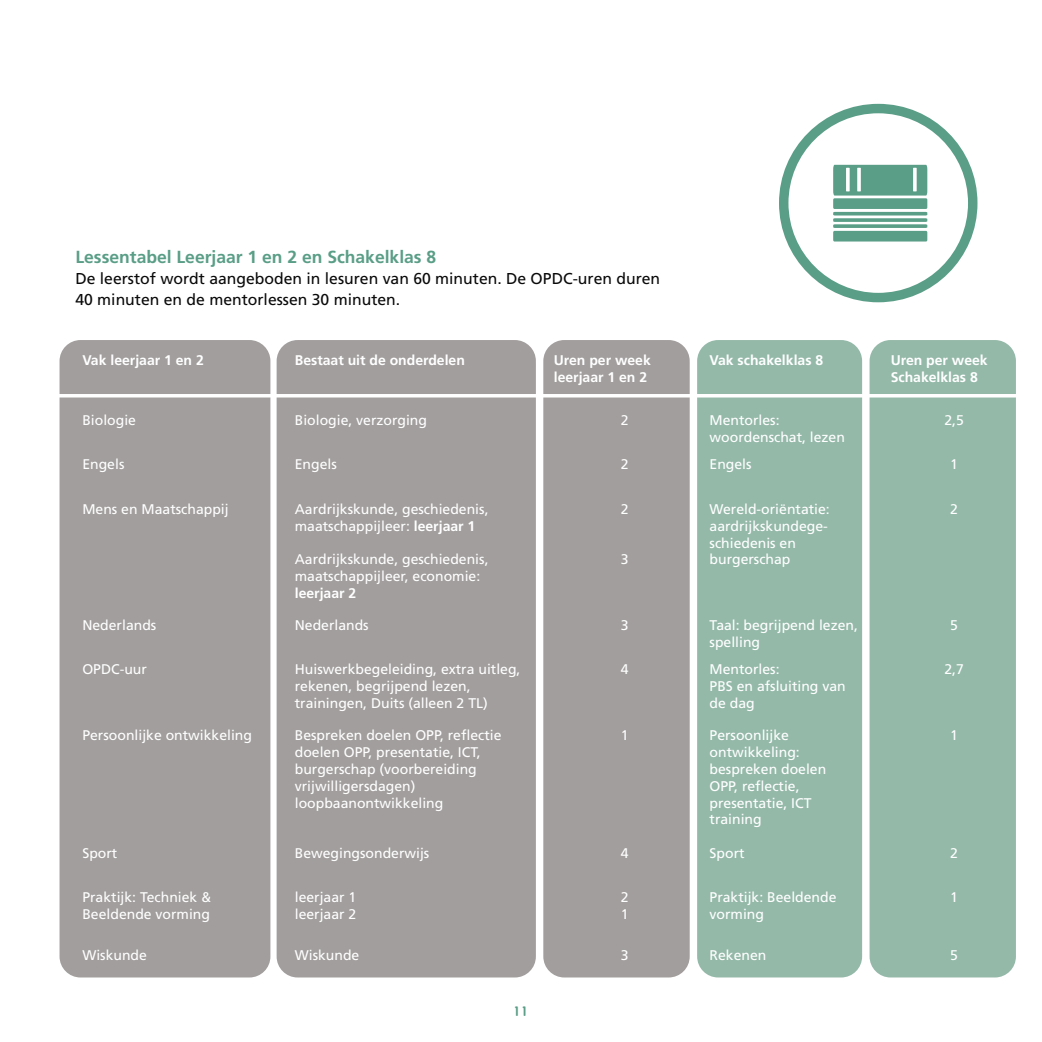
<style>
.page{position:relative;width:1042px;height:1042px;background:#fff}
.page>*{position:absolute;margin:0;border:0;box-sizing:border-box;transform-origin:0 0}
.platte_tekst{font:700 17.5px "Frutiger LT Pro";color:#5a9e87}
.platte_tekst-2{font:15.75px/21px "Frutiger LT Pro";color:#0a0a0a}
.t1{font:14px/16.8px "Frutiger LT Pro";color:#fff}
.t2{font:700 14px/16.8px "Frutiger LT Pro";color:#fff}
.t3{font:12.25px "Airstrip Four";color:#5a9e87}
.s1{font-weight:700}
</style>
<div class="page">
<div style="left:869px;top:340px;width:147px;height:637px;background:#94b9a9;border-radius:21px"></div>
<div style="left:697px;top:340px;width:165px;height:637px;background:#94b9a9;border-radius:21px"></div>
<div style="left:543px;top:340px;width:147px;height:637px;background:#a19e9d;border-radius:21px"></div>
<div style="left:779px;top:104px;width:198px;height:198px;border:9px solid #5a9e87;border-radius:50%"></div>
<div style="left:833px;top:231px;width:94px;height:10px;background:#5a9e87"></div>
<div style="left:833px;top:198px;width:94px;height:11px;background:#5a9e87"></div>
<svg style="left:833px;top:212px;width:94px;height:16px"></svg>
<svg style="left:833px;top:165px;width:94px;height:31px;background:#6ba893"></svg>
<div style="left:60px;top:340px;width:210px;height:637px;background:#a19e9d;border-radius:21px"></div>
<div style="left:277px;top:340px;width:259px;height:637px;background:#a19e9d;border-radius:21px"></div>
<hr style="left:53px;top:394px;width:989px;height:3px;background:#fff">
<p class="platte_tekst" style="left:75px;top:247px;width:362px">Lessentabel Leerjaar 1 en 2 en Schakelklas 8</p>
<p class="platte_tekst-2" style="left:75px;top:269px;width:586px">De leerstof wordt aangeboden in lesuren van 60 minuten. De OPDC-uren duren<br>40 minuten en de mentorlessen 30 minuten.</p>
<p class="t2" style="left:82px;top:352px;width:123px">Vak leerjaar 1 en 2</p>
<p class="t2" style="left:295px;top:352px;width:172px">Bestaat uit de onderdelen</p>
<p class="t2" style="left:554px;top:352px;width:99px">Uren per week leerjaar 1 en 2</p>
<p class="t2" style="left:709px;top:352px;width:115px">Vak schakelklas 8</p>
<p class="t2" style="left:890px;top:352px;width:99px">Uren per week<br>Schakelklas 8</p>
<p class="t1" style="left:82px;top:411px;width:55px">Biologie</p>
<p class="t1" style="left:295px;top:411px;width:134px">Biologie, verzorging</p>
<p class="t1" style="left:621px;top:411px;width:9px">2</p>
<p class="t1" style="left:709px;top:411px;width:137px">Mentorles: woordenschat, lezen</p>
<p class="t1" style="left:944px;top:411px;width:21px">2,5</p>
<p class="t1" style="left:82px;top:456px;width:44px">Engels</p>
<p class="t1" style="left:295px;top:456px;width:44px">Engels</p>
<p class="t1" style="left:621px;top:456px;width:9px">2</p>
<p class="t1" style="left:709px;top:456px;width:44px">Engels</p>
<p class="t1" style="left:950px;top:456px;width:9px">1</p>
<p class="t1" style="left:82px;top:501px;width:148px">Mens en Maatschappij</p>
<p class="t1" style="left:295px;top:501px;width:195px">Aardrijkskunde, geschiedenis, maatschappijleer: <span class="s1">leerjaar 1</span></p>
<p class="t1" style="left:295px;top:551px;width:195px">Aardrijkskunde, geschiedenis, maatschappijleer, economie:</p>
<p class="t2" style="left:295px;top:585px;width:63px">leerjaar 2</p>
<p class="t1" style="left:709px;top:501px;width:122px">Wereld-oriëntatie: aardrijkskundege&shy;schiedenis en burgerschap</p>
<p class="t1" style="left:950px;top:501px;width:9px">2</p>
<p class="t1" style="left:621px;top:501px;width:9px">2</p>
<p class="t1" style="left:621px;top:551px;width:9px">3</p>
<p class="t1" style="left:82px;top:616px;width:75px">Nederlands</p>
<p class="t1" style="left:295px;top:616px;width:75px">Nederlands</p>
<p class="t1" style="left:621px;top:616px;width:9px">3</p>
<p class="t1" style="left:709px;top:616px;width:150px">Taal: begrijpend lezen, spelling</p>
<p class="t1" style="left:950px;top:616px;width:9px">5</p>
<p class="t1" style="left:82px;top:661px;width:66px">OPDC-uur</p>
<p class="t1" style="left:295px;top:661px;width:227px">Huiswerkbegeleiding, extra uitleg, rekenen, begrijpend lezen, trainingen, Duits (alleen 2 TL)</p>
<p class="t1" style="left:621px;top:661px;width:9px">4</p>
<p class="t1" style="left:709px;top:661px;width:138px">Mentorles:<br>PBS en afsluiting van de dag</p>
<p class="t1" style="left:944px;top:661px;width:21px">2,7</p>
<p class="t1" style="left:82px;top:727px;width:171px">Persoonlijke ontwikkeling</p>
<p class="t1" style="left:295px;top:727px;width:208px">Bespreken doelen OPP, reflectie doelen OPP, presentatie, ICT, burgerschap (voorbereiding vrijwilligersdagen) loopbaanontwikkeling</p>
<p class="t1" style="left:621px;top:727px;width:9px">1</p>
<p class="t1" style="left:709px;top:727px;width:81px">Persoonlijke</p>
<p class="t1" style="left:950px;top:727px;width:9px">1</p>
<p class="t1" style="left:709px;top:744px;width:92px">ontwikkeling:</p>
<p class="t1" style="left:709px;top:761px;width:118px">bespreken doelen</p>
<p class="t1" style="left:709px;top:777px;width:92px">OPP, reflectie,</p>
<p class="t1" style="left:709px;top:794px;width:103px">presentatie, ICT</p>
<p class="t1" style="left:709px;top:811px;width:54px">training</p>
<p class="t1" style="left:82px;top:844px;width:36px">Sport</p>
<p class="t1" style="left:295px;top:844px;width:136px">Bewegingsonderwijs</p>
<p class="t1" style="left:621px;top:844px;width:9px">4</p>
<p class="t1" style="left:709px;top:844px;width:36px">Sport</p>
<p class="t1" style="left:950px;top:844px;width:9px">2</p>
<p class="t1" style="left:82px;top:889px;width:130px">Praktijk: Techniek &amp;</p>
<p class="t1" style="left:82px;top:906px;width:129px">Beeldende vorming</p>
<p class="t1" style="left:295px;top:889px;width:63px">leerjaar 1</p>
<p class="t1" style="left:295px;top:906px;width:63px">leerjaar 2</p>
<p class="t1" style="left:709px;top:889px;width:128px">Praktijk: Beeldende vorming</p>
<p class="t1" style="left:950px;top:889px;width:9px">1</p>
<p class="t1" style="left:621px;top:889px;width:9px">2</p>
<p class="t1" style="left:621px;top:906px;width:9px">1</p>
<p class="t1" style="left:82px;top:947px;width:66px">Wiskunde</p>
<p class="t1" style="left:295px;top:947px;width:66px">Wiskunde</p>
<p class="t1" style="left:621px;top:947px;width:9px">3</p>
<p class="t1" style="left:709px;top:947px;width:58px">Rekenen</p>
<p class="t1" style="left:950px;top:947px;width:9px">5</p>
<p class="t3" style="left:513px;top:1005px;width:17px">11</p>
</div>
